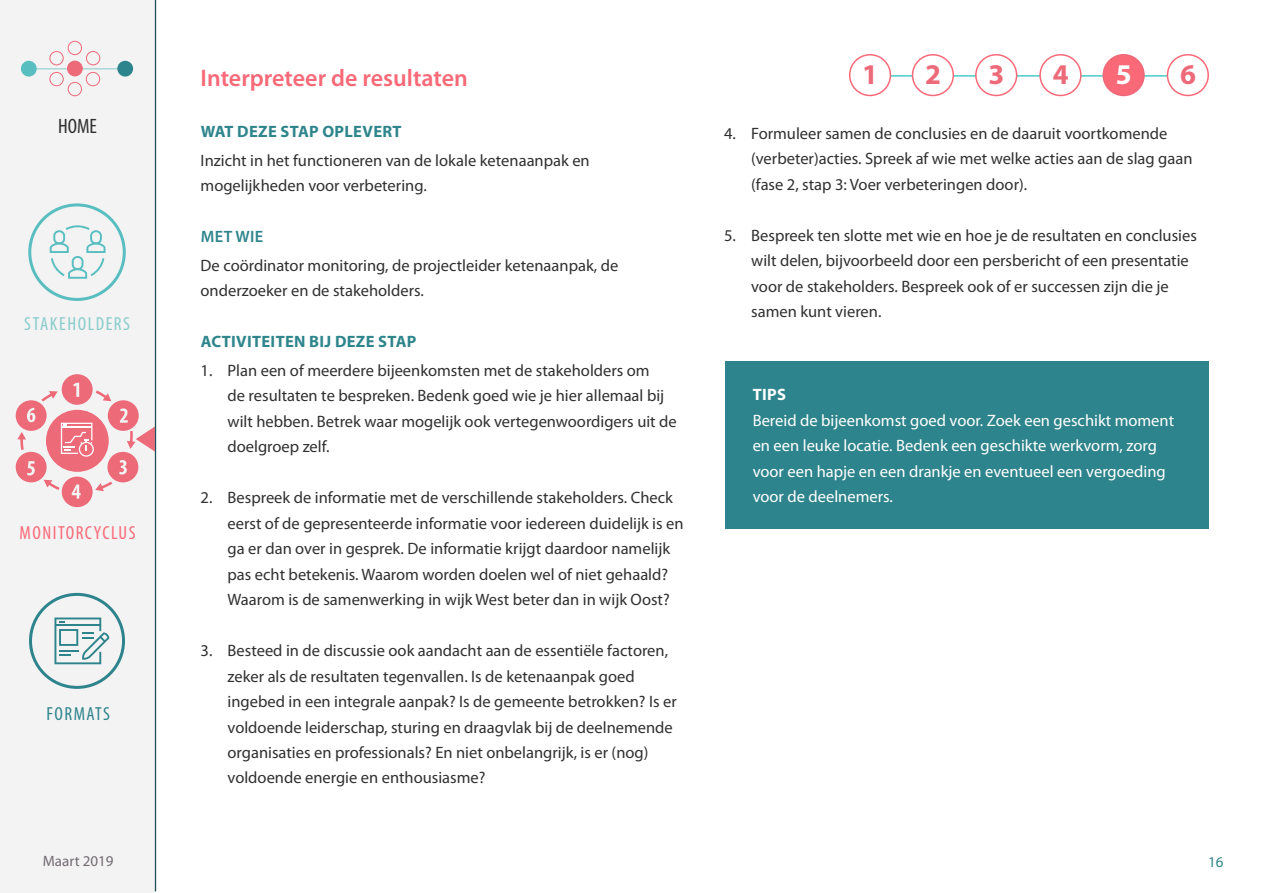
<style>
.page{position:relative;width:1263px;height:893px;background:#fff}
.page>*{position:absolute;margin:0;border:0;box-sizing:border-box;transform-origin:0 0}
.t1{font:700 28.65px "Myriad Pro";color:#ed6a79}
.t2{font:700 28.65px "Myriad Pro";color:#fff}
.t3{font:600 24px "Myriad Pro";color:#fa6978}
.t4{font:condensed 20.85px "Myriad Pro";color:#303030}
.t5{font:condensed 18.9px "Myriad Pro";letter-spacing:.08em;color:#fa6978}
.t6{font:condensed 18.9px "Myriad Pro";letter-spacing:.08em;color:#8cc}
.t7{font:condensed 18.9px "Myriad Pro";letter-spacing:.075em;color:#2e848c}
.t8{font:16.5px/25.5px "Myriad Pro";color:#303030}
.t9{font:16.5px/25.5px "Myriad Pro";color:#fff}
.t10{font:700 16.5px "Myriad Pro";letter-spacing:.02em;color:#2e858c}
.t11{font:600 16.5px "Myriad Pro";letter-spacing:.02em;color:#2e858c}
.t12{font:700 16.5px "Myriad Pro";color:#fff}
.t13{font:15px "Myriad Pro";color:#736b73}
.t14{font:15px "Myriad Pro";color:#2e858c}
</style>
<div class="page">
<div style="left:0;top:0;width:155px;height:893px;background:#f3f3f3"></div>
<div style="left:29px;top:593px;width:96px;height:96px;border:3px solid #2e848c;border-radius:50%"></div>
<svg style="left:54px;top:617px;width:55px;height:47px"></svg>
<hr style="left:36px;top:68px;width:95px;height:1px;background:#8cc">
<div style="left:21px;top:61px;width:16px;height:16px;background:#59bec0;border-radius:50%"></div>
<svg style="left:49px;top:41px;width:52px;height:56px"></svg>
<div style="left:117px;top:61px;width:16px;height:16px;background:#2e848c;border-radius:50%"></div>
<div style="left:28px;top:203px;width:98px;height:98px;border:3px solid #59bec0;border-radius:50%"></div>
<svg style="left:50px;top:225px;width:56px;height:54px"></svg>
<div style="left:62px;top:374px;width:31px;height:31px;background:#ed6a79;border-radius:50%"></div>
<div style="left:108px;top:400px;width:31px;height:31px;background:#ed6a79;border-radius:50%"></div>
<div style="left:107px;top:452px;width:31px;height:30px;background:#ed6a79;border-radius:50%"></div>
<div style="left:46px;top:410px;width:63px;height:62px;background:#ed6a79;border-radius:50%"></div>
<div style="left:16px;top:400px;width:31px;height:31px;background:#ed6a79;border-radius:50%"></div>
<div style="left:16px;top:452px;width:31px;height:30px;background:#ed6a79;border-radius:50%"></div>
<div style="left:62px;top:477px;width:31px;height:30px;background:#ed6a79;border-radius:50%"></div>
<svg style="left:44px;top:480px;width:16px;height:10px"></svg>
<svg style="left:17px;top:432px;width:9px;height:18px"></svg>
<svg style="left:41px;top:391px;width:17px;height:11px"></svg>
<svg style="left:96px;top:390px;width:15px;height:11px"></svg>
<svg style="left:95px;top:481px;width:17px;height:10px"></svg>
<svg style="left:61px;top:423px;width:33px;height:34px"></svg>
<svg style="left:73px;top:383px;width:6px;height:14px"></svg>
<svg style="left:120px;top:408px;width:35px;height:44px"></svg>
<svg style="left:119px;top:460px;width:8px;height:14px"></svg>
<svg style="left:27px;top:408px;width:8px;height:14px"></svg>
<svg style="left:27px;top:461px;width:8px;height:14px"></svg>
<svg style="left:72px;top:484px;width:9px;height:15px"></svg>
<hr style="left:849px;top:75px;width:356px;height:2px;background:#47ccc7">
<hr style="left:155px;top:0;width:1px;height:891px;background:#1c525e">
<div style="left:850px;top:55px;width:40px;height:40px;background:#fff;border-radius:50%"></div>
<div style="left:849px;top:54px;width:42px;height:42px;border:2px solid #fa6978;border-radius:50%"></div>
<div style="left:912px;top:55px;width:41px;height:40px;background:#fff;border-radius:50%"></div>
<div style="left:912px;top:54px;width:42px;height:42px;border:2px solid #fa6978;border-radius:50%"></div>
<div style="left:976px;top:55px;width:40px;height:40px;background:#fff;border-radius:50%"></div>
<div style="left:975px;top:54px;width:42px;height:42px;border:2px solid #fa6978;border-radius:50%"></div>
<div style="left:1040px;top:55px;width:41px;height:40px;background:#fff;border-radius:50%"></div>
<div style="left:1039px;top:54px;width:42px;height:42px;border:2px solid #fa6978;border-radius:50%"></div>
<div style="left:1103px;top:55px;width:41px;height:40px;background:#fa6978;border-radius:50%"></div>
<div style="left:1102px;top:54px;width:43px;height:42px;border:2px solid #ed6a79;border-radius:50%"></div>
<div style="left:1167px;top:55px;width:41px;height:40px;background:#fff;border-radius:50%"></div>
<div style="left:1167px;top:54px;width:42px;height:42px;border:2px solid #fa6978;border-radius:50%"></div>
<div style="left:725px;top:361px;width:484px;height:168px;background:#2e848c"></div>
<p class="t4" style="left:58px;top:114px;width:40px">HOME</p>
<p class="t6" style="left:24px;top:312px;width:107px">STAKEHOLDERS</p>
<p class="t5" style="left:19px;top:521px;width:118px">MONITORCYCLUS</p>
<p class="t7" style="left:46px;top:702px;width:65px">FORMATS</p>
<h2 class="t3" style="left:201px;top:63px;width:269px">Interpreteer de resultaten</h2>
<h1 class="t1" style="left:862px;top:56px;width:17px">1</h1>
<h1 class="t1" style="left:925px;top:56px;width:17px">2</h1>
<h1 class="t1" style="left:988px;top:56px;width:17px">3</h1>
<h1 class="t1" style="left:1053px;top:56px;width:17px">4</h1>
<h1 class="t2" style="left:1116px;top:56px;width:17px">5</h1>
<h1 class="t1" style="left:1180px;top:56px;width:17px">6</h1>
<p class="t10" style="left:201px;top:121px;width:202px">WAT DEZE STAP OPLEVERT</p>
<p class="t8" style="left:201px;top:147px;width:391px">Inzicht in het functioneren van de lokale ketenaanpak en mogelijkheden voor verbetering.</p>
<p class="t11" style="left:201px;top:226px;width:64px">MET WIE</p>
<p class="t8" style="left:201px;top:252px;width:419px">De coördinator monitoring, de projectleider ketenaanpak, de onderzoeker en de stakeholders.</p>
<p class="t10" style="left:201px;top:331px;width:217px">ACTIVITEITEN BIJ DEZE STAP</p>
<p class="t8" style="left:228px;top:357px;width:451px;text-indent:-27px">1. Plan een of meerdere bijeenkomsten met de stakeholders om<br>de resultaten te bespreken. Bedenk goed wie je hier allemaal bij wilt hebben. Betrek waar mogelijk ook vertegenwoordigers uit de doelgroep zelf.</p>
<p class="t8" style="left:228px;top:484px;width:457px;text-indent:-27px">2. Bespreek de informatie met de verschillende stakeholders. Check eerst of de gepresenteerde informatie voor iedereen duidelijk is en ga er dan over in gesprek. De informatie krijgt daardoor namelijk pas echt betekenis. Waarom worden doelen wel of niet gehaald?<br>Waarom is de samenwerking in wijk West beter dan in wijk Oost?</p>
<p class="t8" style="left:228px;top:637px;width:451px;text-indent:-27px">3. Besteed in de discussie ook aandacht aan de essentiële factoren, zeker als de resultaten tegenvallen. Is de ketenaanpak goed ingebed in een integrale aanpak? Is de gemeente betrokken? Is er voldoende leiderschap, sturing en draagvlak bij de deelnemende organisaties en professionals? En niet onbelangrijk, is er (nog) voldoende energie en enthousiasme?</p>
<p class="t8" style="left:751px;top:120px;width:443px;text-indent:-27px">4. Formuleer samen de conclusies en de daaruit voortkomende (verbeter)acties. Spreek af wie met welke acties aan de slag gaan (fase 2, stap 3: Voer verbeteringen door).</p>
<p class="t8" style="left:751px;top:222px;width:447px;text-indent:-27px">5. Bespreek ten slotte met wie en hoe je de resultaten en conclusies wilt delen, bijvoorbeeld door een persbericht of een presentatie voor de stakeholders. Bespreek ook of er successen zijn die je samen kunt vieren.</p>
<p class="t12" style="left:753px;top:384px;width:35px">TIPS</p>
<p class="t9" style="left:753px;top:407px;width:423px">Bereid de bijeenkomst goed voor. Zoek een geschikt moment en een leuke locatie. Bedenk een geschikte werkvorm, zorg voor een hapje en een drankje en eventueel een vergoeding voor de deelnemers.</p>
<p class="t13" style="left:43px;top:852px;width:72px">Maart 2019</p>
<p class="t14" style="left:1208px;top:853px;width:17px">16</p>
</div>
